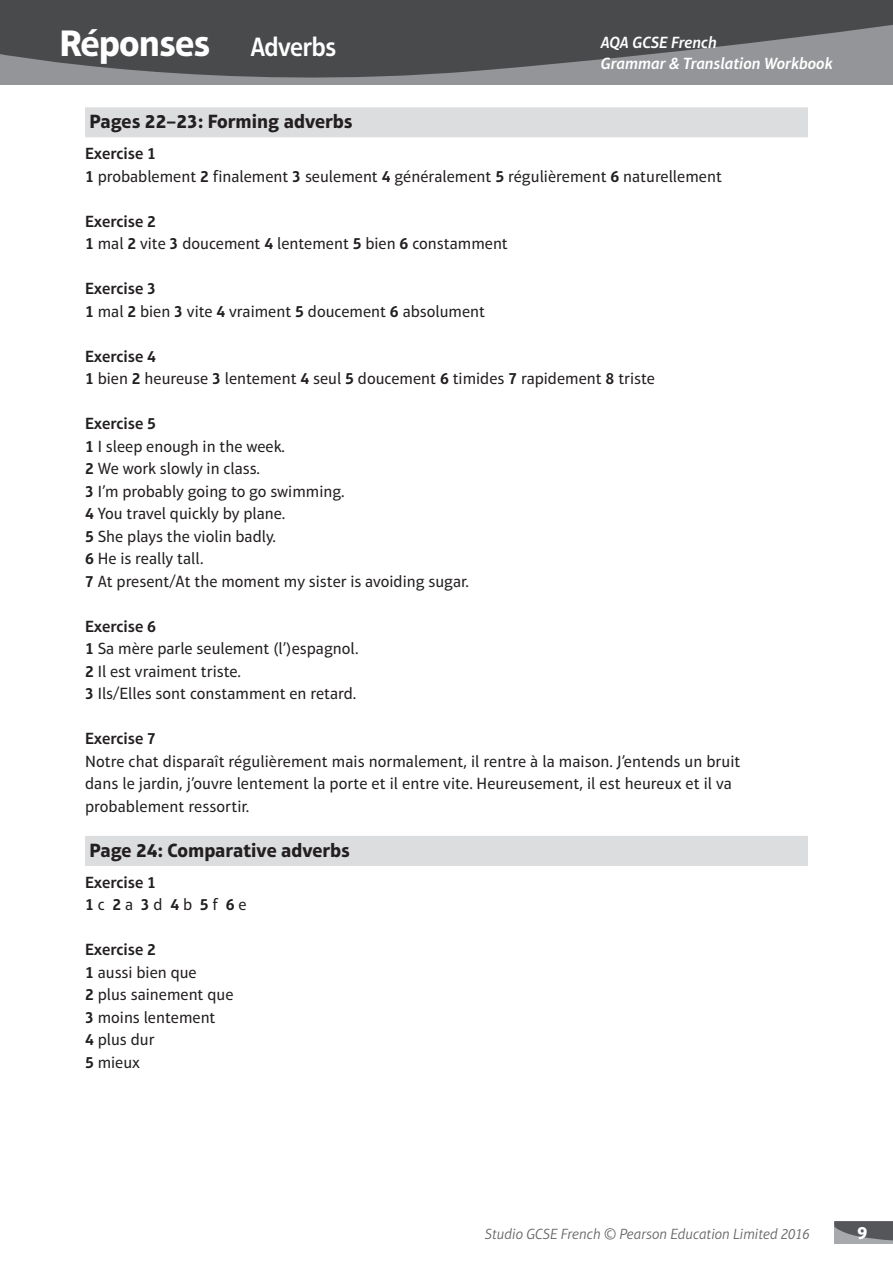
<style>
.page{position:relative;width:893px;height:1263px;background:#fff}
.page>*{position:absolute;margin:0;border:0;box-sizing:border-box;transform-origin:0 0}
.t1{font:700 37.5px "Aptifer Sans LT Pro";letter-spacing:-.025em;color:#fff}
.t2{font:700 19.5px "Aptifer Sans LT Pro";color:#231f20}
.t3{font:700 18px "Aptifer Sans LT Pro";color:#fff}
.t4{font:16.5px/22.5px "Aptifer Sans LT Pro";color:#231f20}
.t5{font:italic 600 16.5px/21px "Aptifer Sans LT Pro";color:#fff}
.t6{font:600 16.5px/22.5px "Aptifer Sans LT Pro";color:#231f20}
.t7{font:italic 300 15px "Aptifer Sans LT Pro";color:#636366}
.s1{font-weight:600;font-size:27px}
.s2{font-weight:600}
.s3{font-weight:400}
</style>
<div class="page">
<svg style="left:0;top:0;width:893px;height:84px;fill:#494a4c"></svg>
<div style="left:834px;top:1221px;width:59px;height:22px;background:#a8a9ad"></div>
<svg style="left:834px;top:1221px;width:59px;height:20px"></svg>
<div style="left:85px;top:107px;width:723px;height:30px;background:#dcdddf"></div>
<div style="left:85px;top:836px;width:723px;height:30px;background:#dcdddf"></div>
<h1 class="t1" style="left:60px;top:21px;width:278px">Réponses <span class="s1">Adverbs</span></h1>
<p class="t5" style="left:601px;top:32px;width:233px">AQA GCSE French<br>Grammar &amp; Translation Workbook</p>
<p class="t2" style="left:89px;top:110px;width:265px">Pages 22–23: Forming adverbs</p>
<p class="t4" style="left:85px;top:142px;width:638px"><span class="s2">Exercise 1<br>1</span> probablement <span class="s2">2</span> finalement <span class="s2">3</span> seulement <span class="s2">4</span> généralement <span class="s2">5</span> régulièrement <span class="s2">6</span> naturellement</p>
<p class="t4" style="left:85px;top:210px;width:424px"><span class="s2">Exercise 2<br>1</span> mal <span class="s2">2</span> vite <span class="s2">3</span> doucement <span class="s2">4</span> lentement <span class="s2">5</span> bien <span class="s2">6</span> constamment</p>
<p class="t4" style="left:85px;top:277px;width:402px"><span class="s2">Exercise 3<br>1</span> mal <span class="s2">2</span> bien <span class="s2">3</span> vite <span class="s2">4</span> vraiment <span class="s2">5</span> doucement <span class="s2">6</span> absolument</p>
<p class="t4" style="left:85px;top:345px;width:571px"><span class="s2">Exercise 4<br>1</span> bien <span class="s2">2</span> heureuse <span class="s2">3</span> lentement <span class="s2">4</span> seul <span class="s2">5</span> doucement <span class="s2">6</span> timides <span class="s2">7</span> rapidement <span class="s2">8</span> triste</p>
<p class="t4" style="left:85px;top:412px;width:386px"><span class="s2">Exercise 5<br>1</span> I sleep enough in the week.<br><span class="s2">2</span> We work slowly in class.<br><span class="s2">3</span> I’m probably going to go swimming.<br><span class="s2">4</span> You travel quickly by plane.<br><span class="s2">5</span> She plays the violin badly.<br><span class="s2">6</span> He is really tall.<br><span class="s2">7</span> At present/At the moment my sister is avoiding sugar.</p>
<p class="t4" style="left:85px;top:615px;width:275px"><span class="s2">Exercise 6<br>1</span> Sa mère parle seulement (l’)espagnol.<br><span class="s2">2</span> Il est vraiment triste.<br><span class="s2">3</span> Ils/Elles sont constamment en retard.</p>
<p class="t6" style="left:85px;top:727px;width:73px">Exercise 7</p>
<p class="t4" style="left:85px;top:750px;width:657px">Notre chat disparaît régulièrement mais normalement, il rentre à la maison. J’entends un bruit dans le jardin, j’ouvre lentement la porte et il entre vite. Heureusement, il est heureux et il va probablement ressortir.</p>
<p class="t2" style="left:89px;top:838px;width:262px">Page 24: Comparative adverbs</p>
<p class="t6" style="left:85px;top:871px;width:163px">Exercise 1<br>1 <span class="s3">c</span> 2 <span class="s3">a</span> 3 <span class="s3">d</span> 4 <span class="s3">b</span> 5 <span class="s3">f</span> 6 <span class="s3">e</span></p>
<p class="t4" style="left:85px;top:938px;width:150px"><span class="s2">Exercise 2<br>1</span> aussi bien que<br><span class="s2">2</span> plus sainement que<br><span class="s2">3</span> moins lentement<br><span class="s2">4</span> plus dur<br><span class="s2">5</span> mieux</p>
<p class="t7" style="left:485px;top:1225px;width:326px">Studio GCSE French © Pearson Education Limited 2016</p>
<p class="t3" style="left:858px;top:1222px;width:12px">9</p>
</div>
